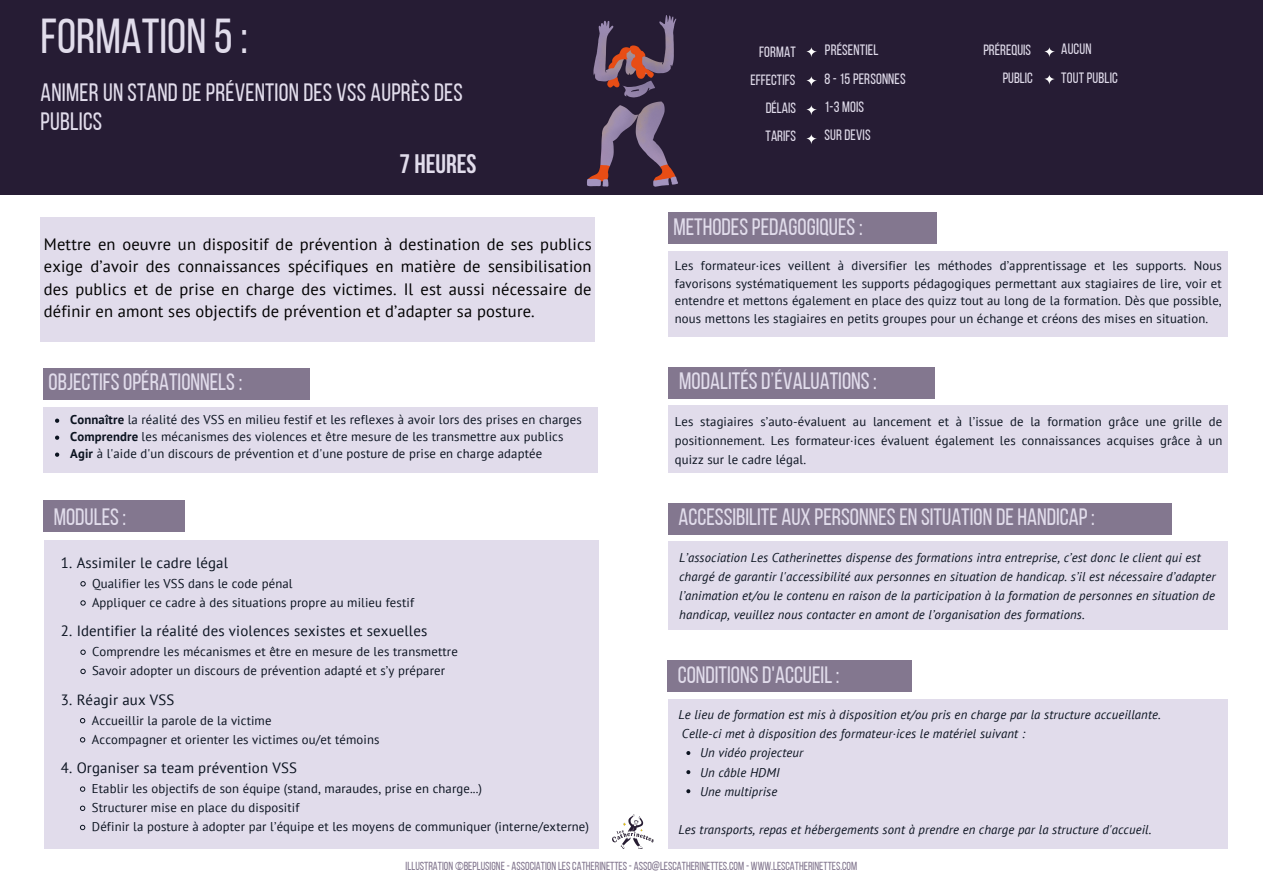
<style>
.page{position:relative;width:1263px;height:894px;background:#fff}
.page>*{position:absolute;margin:0;border:0;box-sizing:border-box;transform-origin:0 0}
.t1{font:48.9px "Bebas Neue";color:#e1dceb}
.t2{font:700 26.7px "Bebas Neue";color:#e1dceb}
.t3{font:25.05px/29.2px "Bebas Neue";letter-spacing:.01em;color:#e1dceb}
.t4{font:23.55px "Bebas Neue";color:#e1dceb}
.t5{font:16.5px/22.5px "PT Sans";letter-spacing:.01em;color:#000;text-align:justify}
.t6{font:15px "Bebas Neue";letter-spacing:.01em;color:#e1dceb}
.t7{font:14.85px "PT Sans";letter-spacing:.01em;color:#0b1320}
.t8{font:14.85px "Bebas Neue";color:#e1dceb}
.t9{font:12.75px/17.5px "PT Sans";letter-spacing:.01em;color:#0b1320;text-align:justify}
.t10{font:italic 12.75px/19px "PT Sans";letter-spacing:.01em;color:#0b1320}
.t11{font:11.7px "Bebas Neue";color:#83778f}
.s1{font-weight:700}
</style>
<div class="page">
<div style="left:0;top:0;width:1263px;height:194px;background:#261c34"></div>
<div style="left:41px;top:217px;width:554px;height:124px;background:#e1dceb"></div>
<div style="left:43px;top:407px;width:555px;height:65px;background:#e1dceb"></div>
<div style="left:43px;top:368px;width:267px;height:31px;background:#83778f"></div>
<svg style="left:55px;top:418px;width:4px;height:4px"></svg>
<svg style="left:55px;top:435px;width:4px;height:4px"></svg>
<svg style="left:55px;top:452px;width:4px;height:4px"></svg>
<div style="left:668px;top:251px;width:559px;height:85px;background:#e1dceb"></div>
<div style="left:668px;top:212px;width:269px;height:31px;background:#83778f"></div>
<div style="left:669px;top:405px;width:559px;height:67px;background:#e1dceb"></div>
<div style="left:669px;top:367px;width:266px;height:31px;background:#83778f"></div>
<div style="left:668px;top:541px;width:559px;height:89px;background:#e1dceb"></div>
<div style="left:668px;top:503px;width:503px;height:31px;background:#83778f"></div>
<div style="left:668px;top:698px;width:559px;height:150px;background:#e1dceb"></div>
<div style="left:667px;top:660px;width:244px;height:31px;background:#83778f"></div>
<svg style="left:686px;top:751px;width:4px;height:3px"></svg>
<svg style="left:686px;top:789px;width:4px;height:4px"></svg>
<svg style="left:807px;top:47px;width:10px;height:10px"></svg>
<svg style="left:806px;top:76px;width:11px;height:10px"></svg>
<svg style="left:806px;top:105px;width:11px;height:10px"></svg>
<svg style="left:806px;top:134px;width:11px;height:10px"></svg>
<svg style="left:1045px;top:47px;width:10px;height:10px"></svg>
<svg style="left:1045px;top:75px;width:10px;height:10px"></svg>
<div style="left:45px;top:540px;width:554px;height:308px;background:#e1dceb"></div>
<div style="left:43px;top:500px;width:141px;height:31px;background:#83778f"></div>
<svg style="left:80px;top:581px;width:6px;height:5px"></svg>
<svg style="left:80px;top:600px;width:6px;height:5px"></svg>
<svg style="left:80px;top:649px;width:6px;height:5px"></svg>
<svg style="left:80px;top:668px;width:6px;height:6px"></svg>
<svg style="left:80px;top:718px;width:5px;height:5px"></svg>
<svg style="left:80px;top:737px;width:5px;height:5px"></svg>
<svg style="left:80px;top:786px;width:5px;height:5px"></svg>
<svg style="left:80px;top:805px;width:5px;height:5px"></svg>
<svg style="left:80px;top:824px;width:5px;height:5px"></svg>
<img style="left:565px;top:15px;width:136px;height:180px">
<img style="left:613px;top:814px;width:40px;height:34px">
<p class="t1" style="left:41px;top:16px;width:209px">FORMATION 5 :</p>
<p class="t3" style="left:41px;top:80px;width:424px">ANIMER UN STAND DE PRÉVENTION DES VSS AUPRÈS DES<br>PUBLICS</p>
<p class="t2" style="left:400px;top:153px;width:78px">7 HEURES</p>
<h1 class="t5" style="left:44px;top:232px;width:549px">Mettre en oeuvre un dispositif de prévention à destination de ses publics exige d’avoir des connaissances spécifiques en matière de sensibilisation des publics et de prise en charge des victimes. Il est aussi nécessaire de définir en amont ses objectifs de prévention et d’adapter sa posture.</h1>
<p class="t4" style="left:49px;top:372px;width:195px">OBJECTIFSOPÉRATIONNELS:</p>
<h3 class="t9" style="left:70px;top:410px;width:513px"><span class="s1">Connaître</span> la réalité des VSS en milieu festif et les reflexes à avoir lors des prises en charges</h3>
<h2 class="t9" style="left:70px;top:427px;width:495px"><span class="s1">Comprendre</span> les mécanismes des violences et être mesure de les transmettre aux publics</h2>
<p class="t9" style="left:70px;top:444px;width:473px"><span class="s1">Agir</span> à l'aide d'un discours de prévention et d'une posture de prise en charge adaptée</p>
<p class="t4" style="left:54px;top:507px;width:74px">MODULES:</p>
<h5 class="t7" style="left:61px;top:552px;width:169px">1. Assimiler le cadre légal</h5>
<h6 class="t9" style="left:92px;top:574px;width:202px">Qualifier les VSS dans le code pénal</h6>
<h4 class="t9" style="left:92px;top:593px;width:324px">Appliquer ce cadre à des situations propre au milieu festif</h4>
<p class="t7" style="left:61px;top:620px;width:368px">2. Identifier la réalité des violences sexistes et sexuelles</p>
<h4 class="t9" style="left:92px;top:642px;width:367px">Comprendre les mécanismes et être en mesure de les transmettre</h4>
<p class="t9" style="left:92px;top:661px;width:355px">Savoir adopter un discours de prévention adapté et s’y préparer</p>
<p class="t7" style="left:61px;top:689px;width:115px">3. Réagir aux VSS</p>
<p class="t9" style="left:92px;top:710px;width:181px">Accueillir la parole de la victime</p>
<h4 class="t9" style="left:92px;top:730px;width:289px">Accompagner et orienter les victimes ou/et témoins</h4>
<p class="t7" style="left:61px;top:757px;width:237px">4. Organiser sa team prévention VSS</p>
<h4 class="t9" style="left:92px;top:779px;width:392px">Etablir les objectifs de son équipe (stand, maraudes, prise en charge...)</h4>
<p class="t9" style="left:92px;top:798px;width:209px">Structurer mise en place du dispositif</p>
<p class="t9" style="left:92px;top:817px;width:499px">Définir la posture à adopter par l’équipe et les moyens de communiquer (interne/externe)</p>
<p class="t8" style="left:983px;top:44px;width:49px">PRÉREQUIS</p>
<p class="t8" style="left:759px;top:45px;width:38px">FORMAT</p>
<p class="t6" style="left:825px;top:44px;width:55px">PRÉSENTIEL</p>
<p class="t6" style="left:1061px;top:43px;width:32px">AUCUN</p>
<p class="t8" style="left:750px;top:73px;width:46px">EFFECTIFS</p>
<h4 class="t8" style="left:1003px;top:71px;width:32px">PUBLIC</h4>
<p class="t6" style="left:1061px;top:72px;width:58px">TOUT PUBLIC</p>
<p class="t6" style="left:824px;top:72px;width:83px">8 - 15 PERSONNES</p>
<h4 class="t8" style="left:766px;top:101px;width:32px">DÉLAIS</h4>
<p class="t6" style="left:824px;top:100px;width:41px">1-3 MOIS</p>
<p class="t8" style="left:766px;top:129px;width:32px">TARIFS</p>
<p class="t6" style="left:824px;top:128px;width:48px">SUR DEVIS</p>
<h5 class="t4" style="left:673px;top:217px;width:191px">METHODESPEDAGOGIQUES:</h5>
<p class="t9" style="left:675px;top:256px;width:548px">Les formateur·ices veillent à diversifier les méthodes d’apprentissage et les supports. Nous favorisons systématiquement les supports pédagogiques permettant aux stagiaires de lire, voir et entendre et mettons également en place des quizz tout au long de la formation. Dès que possible, nous mettons les stagiaires en petits groupes pour un échange et créons des mises en situation.</p>
<p class="t4" style="left:679px;top:371px;width:199px">MODALITÉSD’ÉVALUATIONS:</p>
<p class="t9" style="left:675px;top:411px;width:549px;line-height:19px">Les stagiaires s’auto-évaluent au lancement et à l’issue de la formation grâce une grille de positionnement. Les formateur·ices évaluent également les connaissances acquises grâce à un quizz sur le cadre légal.</p>
<p class="t4" style="left:678px;top:507px;width:418px">ACCESSIBILITE AUX PERSONNESEN SITUATION DE HANDICAP:</p>
<h5 class="t10" style="left:679px;top:547px;width:538px">L’association Les Catherinettes dispense des formations intra entreprise, c’est donc le client qui est chargé de garantir l'accessibilité aux personnes en situation de handicap. s’il est nécessaire d’adapter l’animation et/ou le contenu en raison de la participation à la formation de personnes en situation de handicap, veuillez nous contacter en amont de l’organisation des formations.</h5>
<p class="t4" style="left:678px;top:665px;width:163px">CONDITIONSD'ACCUEIL:</p>
<p class="t10" style="left:678px;top:704px;width:484px">Le lieu de formation est mis à disposition et/ou pris en charge par la structure accueillante.</p>
<h5 class="t10" style="left:682px;top:723px;width:345px">Celle-ci met à disposition des formateur·ices le matériel suivant :</h5>
<p class="t10" style="left:700px;top:743px;width:105px">Un vidéo projecteur</p>
<p class="t10" style="left:700px;top:762px;width:81px">Un câble HDMI</p>
<h5 class="t10" style="left:700px;top:781px;width:79px">Une multiprise</h5>
<p class="t10" style="left:678px;top:819px;width:474px">Les transports, repas et hébergements sont à prendre en charge par la structure d'accueil.</p>
<p class="t11" style="left:406px;top:861px;width:453px">ILLUSTRATION ©BEPLUSIGNE- ASSOCIATION LESCATHERINETTES- ASSO@LESCATHERINETTES.COM - WWW.LESCATHERINETTES.COM</p>
</div>
